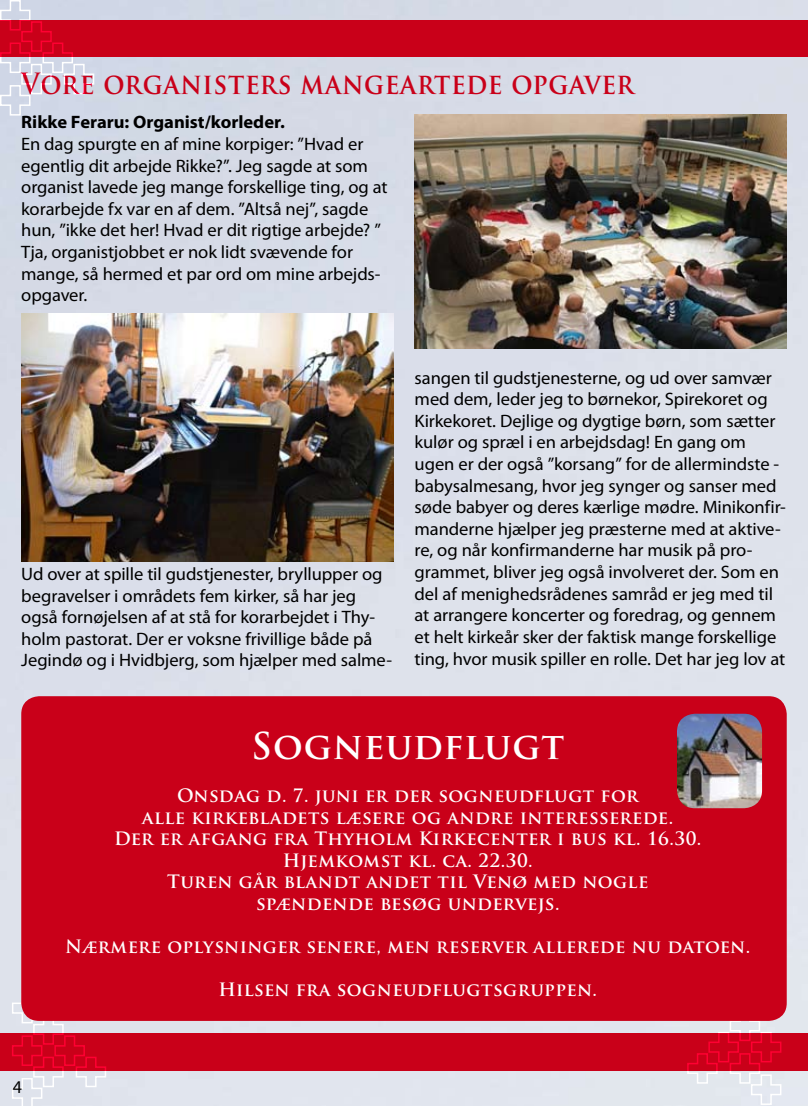
<style>
.page{position:relative;width:808px;height:1106px;background:#fff}
.page>*{position:absolute;margin:0;border:0;box-sizing:border-box;transform-origin:0 0}
.t1{font:700 36px "Trajan Pro";letter-spacing:.025em;color:#fff}
.t2{font:700 28.5px "Trajan Pro";letter-spacing:.025em;color:#c90019;scale:.9 1}
.t3{font:18px/21.6px "Myriad Pro";letter-spacing:-.005em;color:#000}
.t4{font:700 18px/21.6px "Trajan Pro";letter-spacing:.025em;color:#fff;text-align:center}
.t5{font:700 18px "Myriad Pro";color:#000}
</style>
<div class="page">
<img style="left:0;top:0;width:808px;height:1106px">
<div style="left:0;top:20px;width:808px;height:36px;background:#c90019"></div>
<img style="left:21px;top:313px;width:372px;height:248px">
<img style="left:415px;top:115px;width:372px;height:234px">
<div style="left:0;top:1033px;width:808px;height:38px;background:#c90019"></div>
<svg style="left:11px;top:992px;width:96px;height:114px"></svg>
<svg style="left:686px;top:1015px;width:96px;height:90px"></svg>
<svg style="left:0;top:0;width:95px;height:116px"></svg>
<div style="left:21px;top:696px;width:766px;height:324px;background:#c90019;border-radius:18px"></div>
<img style="left:677px;top:713px;width:85px;height:95px;border-radius:18px">
<h2 class="t2" style="left:21px;top:66px;width:682px">Vore organisters mangeartede opgaver</h2>
<p class="t5" style="left:21px;top:111px;width:265px">Rikke Feraru: Organist/korleder.</p>
<p class="t3" style="left:21px;top:133px;width:368px">En dag spurgte en af mine korpiger: ”Hvad er egentlig dit arbejde Rikke?”. Jeg sagde at som organist lavede jeg mange forskellige ting, og at korarbejde fx var en af dem. ”Altså nej”, sagde hun, ”ikke det her! Hvad er dit rigtige arbejde? ” Tja, organistjobbet er nok lidt svævende for mange, så hermed et par ord om mine arbejds&shy;opgaver.</p>
<p class="t3" style="left:21px;top:563px;width:372px">Ud over at spille til gudstjenester, bryllupper og begravelser i områdets fem kirker, så har jeg også fornøjelsen af at stå for korarbejdet i Thy&shy;holm pastorat. Der er voksne frivillige både på Jegindø og i Hvidbjerg, som hjælper med salme-</p>
<p class="t3" style="left:415px;top:366px;width:373px">sangen til gudstjenesterne, og ud over samvær med dem, leder jeg to børnekor, Spirekoret og Kirkekoret. Dejlige og dygtige børn, som sætter kulør og spræl i en arbejdsdag! En gang om ugen er der også ”korsang” for de allermindste - babysalmesang, hvor jeg synger og sanser med søde babyer og deres kærlige mødre. Minikonfir&shy;manderne hjælper jeg præsterne med at aktive&shy;re, og når konfirmanderne har musik på pro&shy;grammet, bliver jeg også involveret der. Som en del af menighedsrådenes samråd er jeg med til at arrangere koncerter og foredrag, og gennem et helt kirkeår sker der faktisk mange forskellige ting, hvor musik spiller en rolle. Det har jeg lov at</p>
<p class="t3" style="left:13px;top:1076px;width:11px">4</p>
<h1 class="t1" style="left:251px;top:723px;width:315px">Sogneudflugt</h1>
<p class="t4" style="left:114px;top:784px;width:589px">Onsdag d. 7. juni er der sogneudflugt for<br>alle kirkebladets læsere og andre interesserede.<br>Der er afgang fra Thyholm Kirkecenter i bus kl. 16.30.<br>Hjemkomst kl. ca. 22.30.<br>Turen går blandt andet til Venø med nogle spændende besøg undervejs.</p>
<p class="t4" style="left:65px;top:936px;width:687px">Nærmere oplysninger senere, men reserver allerede nu datoen.</p>
<p class="t4" style="left:218px;top:979px;width:380px">Hilsen fra sogneudflugtsgruppen.</p>
</div>
